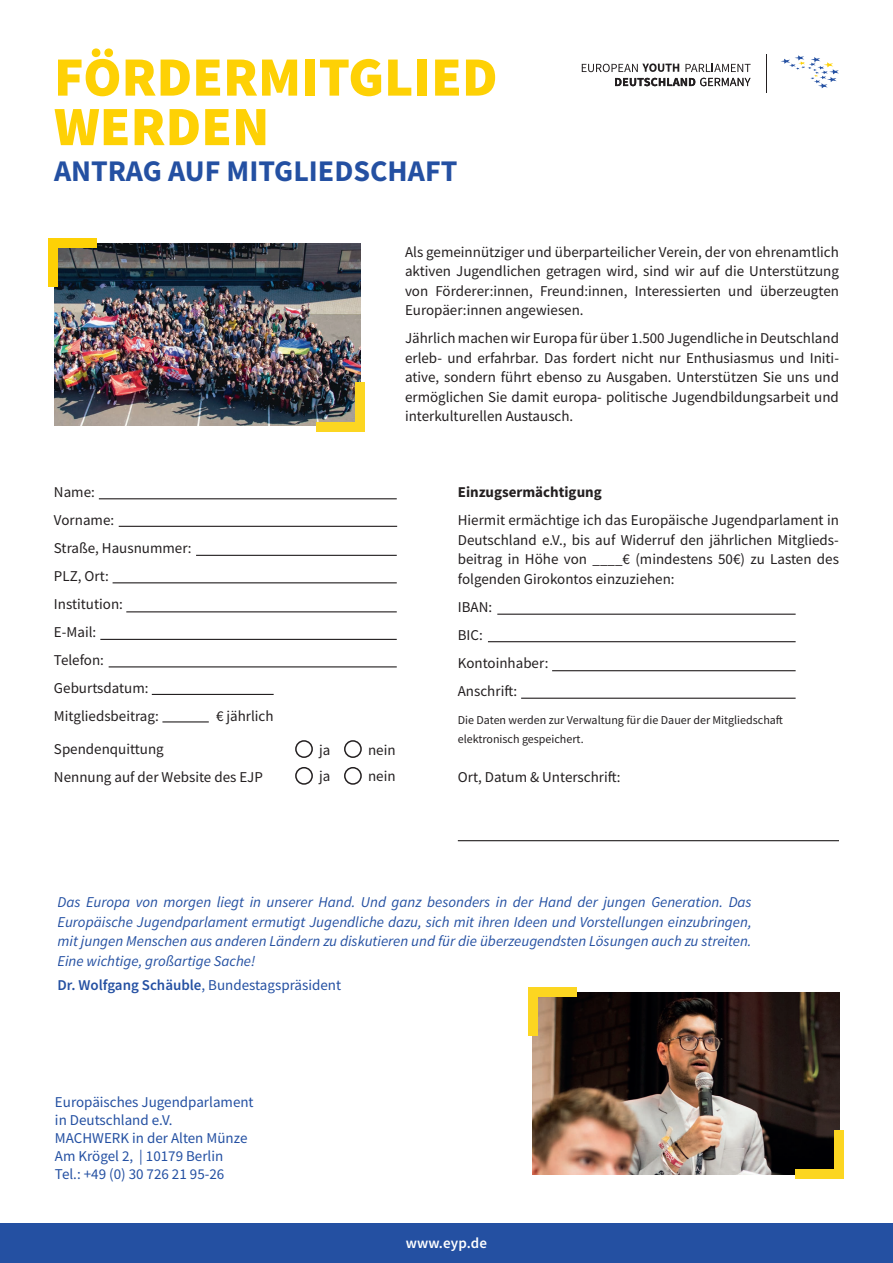
<style>
.page{position:relative;width:893px;height:1263px;background:#fff}
.page>*{position:absolute;margin:0;border:0;box-sizing:border-box;transform-origin:0 0}
.t1{font:900 55.5px/49.5px "Source Sans Pro";color:#fed105}
.t2{font:700 30px "Source Sans Pro";color:#2450a2}
.t3{font:15px/28px "Source Sans Pro";color:#231f20;text-align:justify}
.t4{font:italic 15px/19.5px "Source Sans Pro";color:#2450a2;text-align:justify}
.t5{font:15px/18px "Source Sans Pro";color:#2450a2}
.t6{font:700 15px "Source Sans Pro";color:#231f20}
.t7{font:600 15px "Source Sans Pro";letter-spacing:.01em;color:#fff}
.t8{font:12px/19.5px "Source Sans Pro";color:#231f20}
.s1{font-weight:600}
</style>
<div class="page">
<img style="left:54px;top:243px;width:306px;height:183px">
<div style="left:48px;top:238px;width:49px;height:10px;background:#fed105"></div>
<div style="left:48px;top:238px;width:9px;height:49px;background:#fed105"></div>
<div style="left:316px;top:422px;width:49px;height:9px;background:#fcd621"></div>
<div style="left:355px;top:383px;width:10px;height:48px;background:#fcd621"></div>
<img style="left:533px;top:992px;width:306px;height:183px">
<div style="left:528px;top:987px;width:49px;height:10px;background:#fcd621"></div>
<div style="left:528px;top:987px;width:10px;height:49px;background:#fcd621"></div>
<div style="left:795px;top:1169px;width:48px;height:10px;background:#fcd621"></div>
<div style="left:834px;top:1130px;width:9px;height:49px;background:#fcd621"></div>
<svg style="left:781px;top:55px;width:58px;height:33px"></svg>
<hr style="left:766px;top:54px;width:1px;height:39px;background:#231f20">
<svg style="left:685px;top:64px;width:66px;height:8px"></svg>
<svg style="left:615px;top:78px;width:135px;height:8px"></svg>
<svg style="left:582px;top:63px;width:97px;height:9px"></svg>
<div style="left:0;top:1223px;width:893px;height:40px;background:#2450a2"></div>
<hr style="left:99px;top:498px;width:298px;height:1px;background:#231f20">
<hr style="left:119px;top:526px;width:278px;height:1px;background:#231f20">
<hr style="left:196px;top:555px;width:201px;height:1px;background:#231f20">
<hr style="left:113px;top:582px;width:284px;height:1px;background:#231f20">
<hr style="left:126px;top:611px;width:271px;height:1px;background:#231f20">
<hr style="left:100px;top:639px;width:297px;height:1px;background:#231f20">
<hr style="left:109px;top:666px;width:288px;height:1px;background:#231f20">
<hr style="left:152px;top:694px;width:122px;height:1px;background:#231f20">
<hr style="left:162px;top:721px;width:47px;height:1px;background:#231f20">
<div style="left:295px;top:740px;width:18px;height:18px;border:2px solid #231f20;border-radius:50%"></div>
<div style="left:344px;top:740px;width:18px;height:18px;border:2px solid #231f20;border-radius:50%"></div>
<div style="left:295px;top:767px;width:18px;height:18px;border:2px solid #231f20;border-radius:50%"></div>
<div style="left:344px;top:767px;width:18px;height:18px;border:2px solid #231f20;border-radius:50%"></div>
<hr style="left:497px;top:614px;width:299px;height:1px;background:#231f20">
<hr style="left:488px;top:641px;width:308px;height:1px;background:#231f20">
<hr style="left:552px;top:670px;width:244px;height:1px;background:#231f20">
<hr style="left:521px;top:698px;width:275px;height:1px;background:#231f20">
<hr style="left:458px;top:840px;width:381px;height:1px;background:#231f20">
<h1 class="t1" style="left:54px;top:52px;width:445px">FÖRDERMITGLIED<br>WERDEN</h1>
<h2 class="t2" style="left:54px;top:151px;width:405px">ANTRAG AUF MITGLIEDSCHAFT</h2>
<p class="t3" style="left:54px;top:478px;width:139px;text-align:left">Name:<br>Vorname:<br>Straße, Hausnummer:<br>PLZ, Ort:<br>Institution:<br>E-Mail:<br>Telefon:<br>Geburtsdatum:<br>Mitgliedsbeitrag:</p>
<p class="t3" style="left:216px;top:702px;width:59px">€ jährlich</p>
<p class="t3" style="left:54px;top:735px;width:210px">Spendenquittung<br>Nennung auf der Website des EJP</p>
<p class="t3" style="left:405px;top:242px;width:435px;line-height:19.5px">Als gemeinnütziger und überparteilicher Verein, der von ehrenamtlich aktiven Jugendlichen getragen wird, sind wir auf die Unterstützung von Förderer:innen, Freund:innen, Interessierten und überzeugten Europäer:innen angewiesen.</p>
<p class="t3" style="left:405px;top:328px;width:435px;line-height:19.5px">Jährlich machen wir Europa für über 1.500 Jugendliche in Deutschland erleb- und erfahrbar. Das fordert nicht nur Enthusiasmus und Initi&shy;ative, sondern führt ebenso zu Ausgaben. Unterstützen Sie uns und ermöglichen Sie damit europa- politische Jugendbildungsarbeit und interkulturellen Austausch.</p>
<p class="t3" style="left:319px;top:735px;width:13px">ja</p>
<p class="t3" style="left:368px;top:735px;width:29px">nein</p>
<p class="t3" style="left:319px;top:762px;width:13px">ja</p>
<p class="t3" style="left:368px;top:762px;width:29px">nein</p>
<p class="t6" style="left:458px;top:482px;width:145px">Einzugsermächtigung</p>
<p class="t3" style="left:458px;top:511px;width:383px;line-height:19.5px">Hiermit ermächtige ich das Europäische Jugendparlament in Deutschland e.V., bis auf Widerruf den jährlichen Mitglieds&shy;beitrag in Höhe von ____€ (mindestens 50€) zu Lasten des folgenden Girokontos einzuziehen:</p>
<p class="t3" style="left:458px;top:593px;width:92px;text-align:left">IBAN:<br>BIC:<br>Kontoinhaber:<br>Anschrift:</p>
<p class="t8" style="left:458px;top:710px;width:327px">Die Daten werden zur Verwaltung für die Dauer der Mitgliedschaft elektronisch gespeichert.</p>
<p class="t3" style="left:458px;top:763px;width:164px">Ort, Datum &amp; Unterschrift:</p>
<p class="t4" style="left:58px;top:892px;width:696px">Das Europa von morgen liegt in unserer Hand. Und ganz besonders in der Hand der jungen Generation. Das Europäische Jugendparlament ermutigt Jugendliche dazu, sich mit ihren Ideen und Vorstellungen einzubringen, mit jungen Menschen aus anderen Ländern zu diskutieren und für die überzeugendsten Lösungen auch zu streiten.<br>Eine wichtige, großartige Sache!</p>
<p class="t5" style="left:58px;top:975px;width:285px"><span class="s1">Dr. Wolfgang Schäuble</span>, Bundestagspräsident</p>
<p class="t5" style="left:55px;top:1093px;width:200px">Europäisches Jugendparlament in Deutschland e.V.<br>MACHWERK in der Alten Münze<br>Am Krögel 2, | 10179 Berlin<br>Tel.: +49 (0) 30 726 21 95-26</p>
<p class="t7" style="left:406px;top:1233px;width:83px">www.eyp.de</p>
</div>
